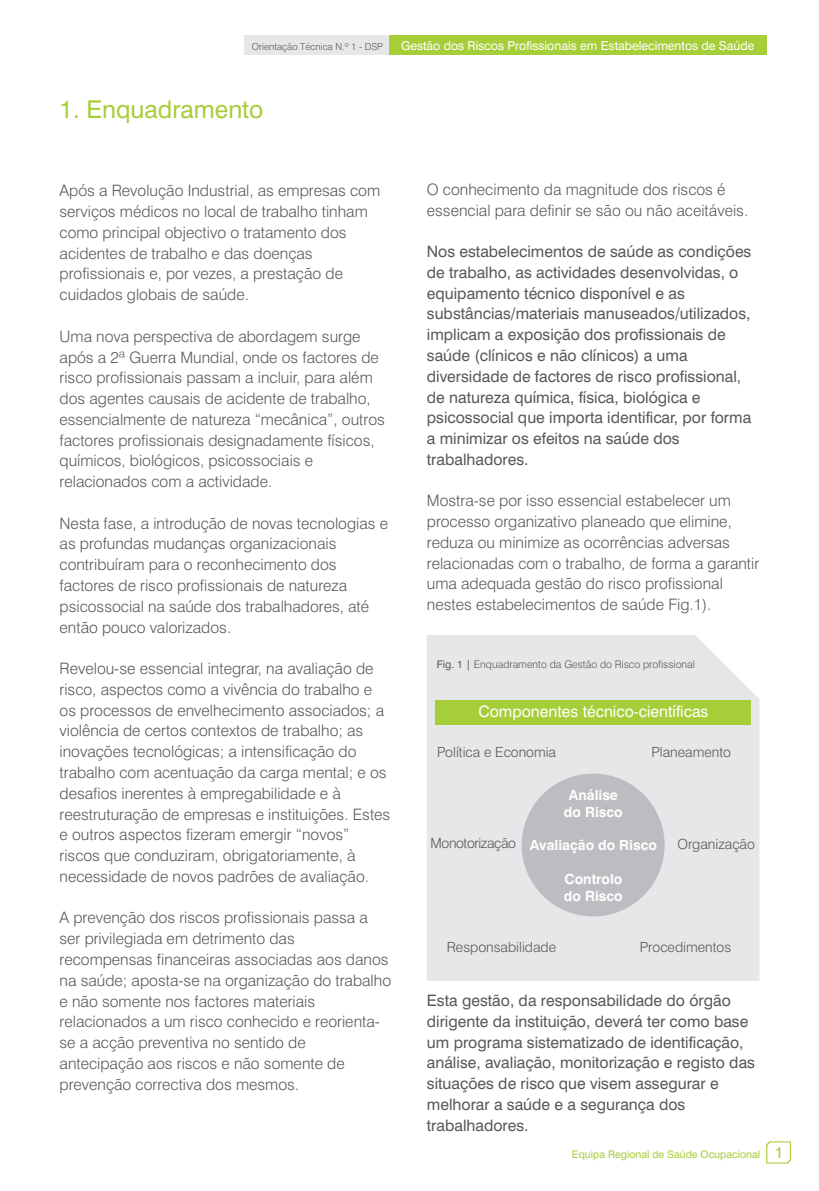
<style>
.page{position:relative;width:819px;height:1191px;background:#fff}
.page>*{position:absolute;margin:0;border:0;box-sizing:border-box;transform-origin:0 0}
.t1{font:24.5px "Swiss 721 BT";color:#a6ce39}
.t2{font:300 15.75px/20.8px "Swiss 721 BT";color:#57585a}
.t3{font:15.75px/20.8px "Swiss 721 BT";color:#57585a}
.t4{font:15.75px "Swiss 721 BT";color:#fff}
.t5{font:15.75px "Swiss 721 BT";color:#a6ce39}
.t6{font:300 14px "Swiss 721 BT";color:#57585a}
.t7{font:700 14px/16.8px "Swiss 721 BT";color:#fff;text-align:center}
.t8{font:300 14px "Swiss 721 BT";letter-spacing:-.025em;color:#57585a}
.t9{font:12.25px "Swiss 721 BT";color:#fff}
.t10{font:300 10.5px "Swiss 721 BT";color:#57585a}
.t11{font:10.5px "Swiss 721 BT";color:#a6ce39}
.t12{font:300 9.62px "Swiss 721 BT";color:#57585a}
.s1{font-weight:400}
</style>
<div class="page">
<div style="left:427px;top:635px;width:332px;height:346px;background:#e6e7e9"></div>
<div style="left:435px;top:701px;width:316px;height:24px;background:#a6ce39"></div>
<div style="left:521px;top:773px;width:143px;height:143px;background:#bcbdc0;border-radius:50%"></div>
<svg style="left:766px;top:1141px;width:25px;height:22px"></svg>
<div style="left:244px;top:35px;width:145px;height:20px;background:#e6e7e9"></div>
<div style="left:389px;top:35px;width:377px;height:20px;background:#a6ce39"></div>
<p class="t12" style="left:252px;top:42px;width:133px">Orientação Técnica N.º 1 - DSP</p>
<p class="t9" style="left:401px;top:40px;width:355px">Gestão dos Riscos Profissionais em Estabelecimentos de Saúde</p>
<h1 class="t1" style="left:60px;top:99px;width:205px">1. Enquadramento</h1>
<p class="t2" style="left:60px;top:182px;width:322px">Após a Revolução Industrial, as empresas com serviços médicos no local de trabalho tinham como principal objectivo o tratamento dos acidentes de trabalho e das doenças profissionais e, por vezes, a prestação de cuidados globais de saúde.</p>
<p class="t2" style="left:60px;top:327px;width:327px">Uma nova perspectiva de abordagem surge após a 2ª Guerra Mundial, onde os factores de risco profissionais passam a incluir, para além dos agentes causais de acidente de trabalho, essencialmente de natureza “mecânica”, outros factores profissionais designadamente físicos, químicos, biológicos, psicossociais e relacionados com a actividade.</p>
<p class="t2" style="left:60px;top:514px;width:330px">Nesta fase, a introdução de novas tecnologias e as profundas mudanças organizacionais contribuíram para o reconhecimento dos factores de risco profissionais de natureza psicossocial na saúde dos trabalhadores, até então pouco valorizados.</p>
<p class="t2" style="left:60px;top:659px;width:332px">Revelou-se essencial integrar, na avaliação de risco, aspectos como a vivência do trabalho e os processos de envelhecimento associados; a violência de certos contextos de trabalho; as inovações tecnológicas; a intensificação do trabalho com acentuação da carga mental; e os desafios inerentes à empregabilidade e à reestruturação de empresas e instituições. Estes e outros aspectos fizeram emergir “novos” riscos que conduziram, obrigatoriamente, à necessidade de novos padrões de avaliação.</p>
<p class="t2" style="left:60px;top:909px;width:333px">A prevenção dos riscos profissionais passa a ser privilegiada em detrimento das recompensas financeiras associadas aos danos na saúde; aposta-se na organização do trabalho e não somente nos factores materiais relacionados a um risco conhecido e reorienta&shy;se a acção preventiva no sentido de antecipação aos riscos e não somente de prevenção correctiva dos mesmos.</p>
<p class="t2" style="left:427px;top:180px;width:323px">O conhecimento da magnitude dos riscos é essencial para definir se são ou não aceitáveis.</p>
<p class="t3" style="left:427px;top:242px;width:326px">Nos estabelecimentos de saúde as condições de trabalho, as actividades desenvolvidas, o equipamento técnico disponível e as substâncias/materiais manuseados/utilizados, implicam a exposição dos profissionais de saúde (clínicos e não clínicos) a uma diversidade de factores de risco profissional, de natureza química, física, biológica e psicossocial que importa identificar, por forma a minimizar os efeitos na saúde dos trabalhadores.</p>
<p class="t2" style="left:427px;top:492px;width:334px">Mostra-se por isso essencial estabelecer um processo organizativo planeado que elimine, reduza ou minimize as ocorrências adversas relacionadas com o trabalho, de forma a garantir uma adequada gestão do risco profissional nestes estabelecimentos de saúde Fig.1).</p>
<p class="t10" style="left:437px;top:660px;width:259px"><span class="s1">Fig. 1 |</span> Enquadramento da Gestão do Risco profissional</p>
<p class="t4" style="left:478px;top:705px;width:231px">Componentes técnico-científicas</p>
<p class="t6" style="left:437px;top:746px;width:120px">Política e Economia</p>
<p class="t6" style="left:651px;top:746px;width:81px">Planeamento</p>
<p class="t8" style="left:430px;top:837px;width:87px">Monotorização</p>
<p class="t7" style="left:564px;top:788px;width:60px">Análise do Risco</p>
<p class="t7" style="left:530px;top:838px;width:129px">Avaliação do Risco</p>
<p class="t7" style="left:564px;top:872px;width:60px;text-align:left">Controlo do Risco</p>
<p class="t6" style="left:677px;top:838px;width:79px">Organização</p>
<p class="t6" style="left:447px;top:941px;width:111px">Responsabilidade</p>
<p class="t6" style="left:639px;top:941px;width:93px">Procedimentos</p>
<p class="t3" style="left:427px;top:991px;width:329px">Esta gestão, da responsabilidade do órgão dirigente da instituição, deverá ter como base um programa sistematizado de identificação, análise, avaliação, monitorização e registo das situações de risco que visem assegurar e melhorar a saúde e a segurança dos trabalhadores.</p>
<p class="t11" style="left:572px;top:1150px;width:190px">Equipa Regional de Saúde Ocupacional</p>
<p class="t5" style="left:774px;top:1145px;width:10px">1</p>
</div>
